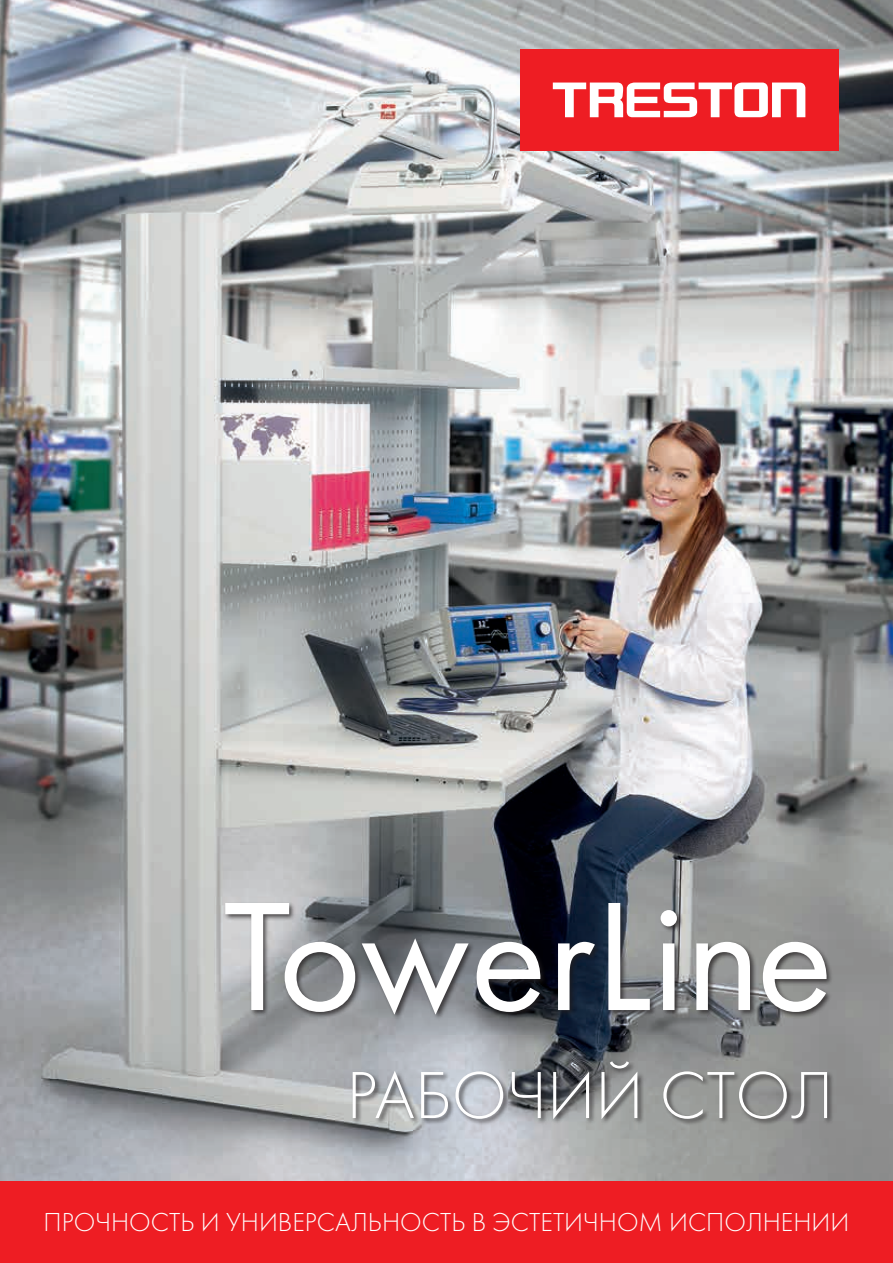
<style>
.page{position:relative;width:893px;height:1263px;background:#fff}
.page>*{position:absolute;margin:0;border:0;box-sizing:border-box;transform-origin:0 0}
.t1{font:160.5px "Futura";color:#fff}
.t2{font:300 69px "Futura";color:#fff}
.t3{font:300 27px "Futura";color:#fff}
</style>
<div class="page">
<img style="left:0;top:0;width:893px;height:1181px">
<div style="left:0;top:1181px;width:893px;height:82px;background:#ee1d23"></div>
<div style="left:520px;top:49px;width:319px;height:101px;background:#ee1d23"></div>
<svg style="left:553px;top:83px;width:252px;height:34px"></svg>
<div style="left:223px;top:902px;width:611px;height:224px;background:#231f20;opacity:.75"></div>
<h1 class="t1" style="left:223px;top:861px;width:612px">TowerLine</h1>
<h2 class="t2" style="left:346px;top:1056px;width:488px">РАБОЧИЙ СТОЛ</h2>
<p class="t3" style="left:44px;top:1206px;width:807px">ПРОЧНОСТЬ И УНИВЕРСАЛЬНОСТЬ В ЭСТЕТИЧНОМ ИСПОЛНЕНИИ</p>
</div>
